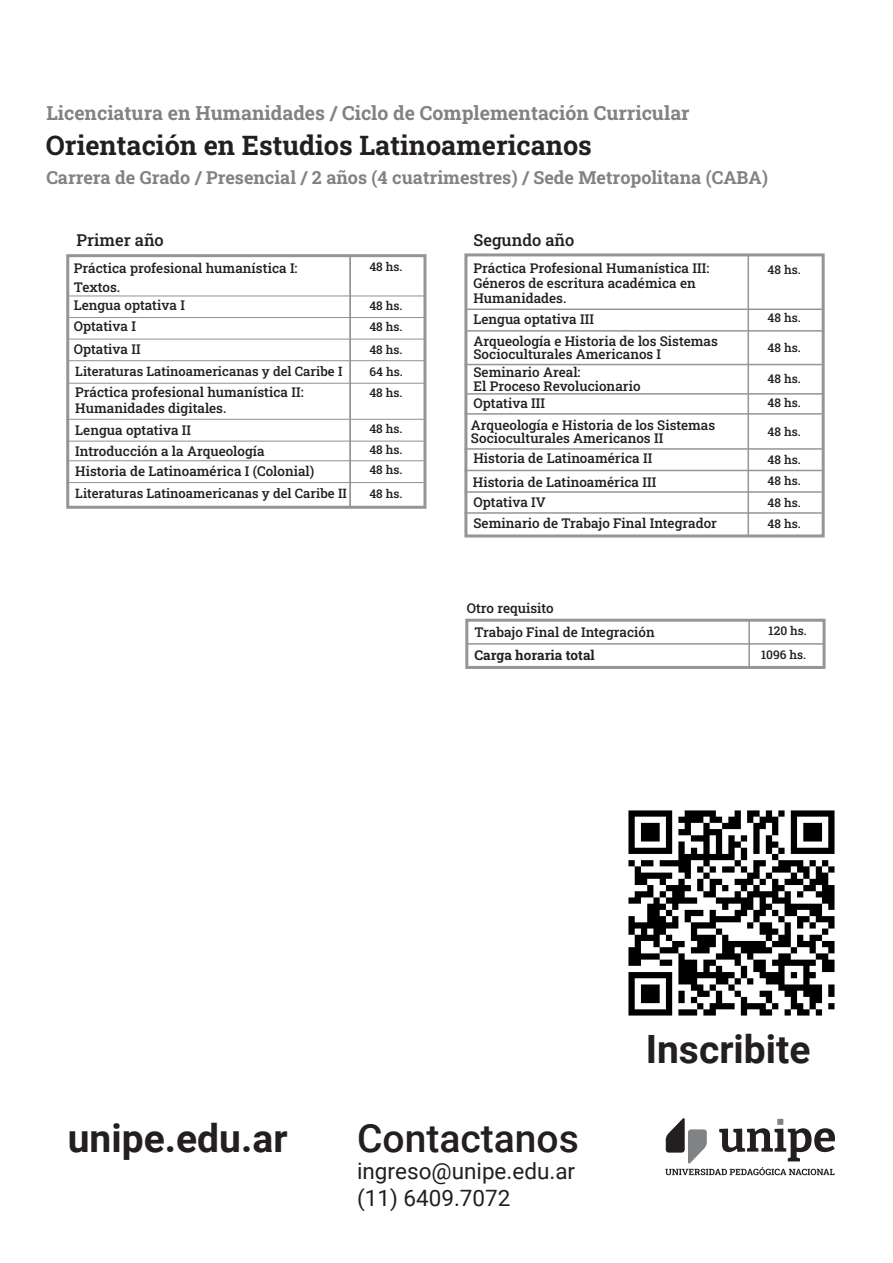
<style>
.page{position:relative;width:893px;height:1263px;background:#fff}
.page>*{position:absolute;margin:0;border:0;box-sizing:border-box;transform-origin:0 0}
.t1{font:700 39px "Roboto";color:#231f20}
.t2{font:500 39px "Roboto";color:#231f20}
.t3{font:700 27px "Roboto Slab";color:#231f20}
.t4{font:22.5px/27px "Roboto";color:#231f20}
.t5{font:700 19.5px "Roboto Slab";color:#808285}
.t6{font:700 18px "Roboto Slab";color:#808285}
.t7{font:500 16.5px "Roboto Slab";color:#231f20}
.t8{font:500 13.5px/13.5px "Roboto Slab";color:#231f20}
.t9{font:700 13.5px "Roboto Slab";color:#231f20}
.t10{font:500 13.05px "Roboto Slab";color:#231f20}
.t11{font:500 12px/20.5px "Roboto Slab";color:#231f20}
</style>
<div class="page">
<hr style="left:69px;top:295px;width:357px;height:1px;background:#939598">
<hr style="left:68px;top:317px;width:357px;height:1px;background:#939598">
<hr style="left:68px;top:339px;width:357px;height:1px;background:#939598">
<hr style="left:68px;top:360px;width:357px;height:1px;background:#939598">
<hr style="left:68px;top:383px;width:357px;height:1px;background:#939598">
<hr style="left:66px;top:419px;width:358px;height:1px;background:#939598">
<hr style="left:66px;top:441px;width:358px;height:1px;background:#939598">
<hr style="left:66px;top:460px;width:358px;height:1px;background:#939598">
<hr style="left:66px;top:482px;width:358px;height:1px;background:#939598">
<hr style="left:349px;top:256px;width:2px;height:251px;background:#939598">
<div style="left:66px;top:254px;width:360px;height:255px;border:3px solid #939598"></div>
<svg style="left:665px;top:1118px;width:170px;height:57px"></svg>
<hr style="left:466px;top:308px;width:357px;height:2px;background:#939598">
<hr style="left:466px;top:330px;width:357px;height:2px;background:#939598">
<hr style="left:465px;top:364px;width:357px;height:1px;background:#939598">
<hr style="left:466px;top:393px;width:357px;height:2px;background:#939598">
<hr style="left:465px;top:413px;width:357px;height:2px;background:#939598">
<hr style="left:465px;top:448px;width:357px;height:2px;background:#939598">
<hr style="left:465px;top:470px;width:357px;height:1px;background:#939598">
<hr style="left:465px;top:491px;width:357px;height:2px;background:#939598">
<hr style="left:465px;top:512px;width:357px;height:2px;background:#939598">
<hr style="left:747px;top:255px;width:2px;height:281px;background:#939598">
<div style="left:464px;top:253px;width:361px;height:284px;border:3px solid #939598"></div>
<hr style="left:467px;top:643px;width:357px;height:2px;background:#939598">
<hr style="left:748px;top:621px;width:2px;height:47px;background:#939598">
<div style="left:465px;top:619px;width:360px;height:50px;border:3px solid #939598"></div>
<img style="left:628px;top:810px;width:207px;height:206px">
<h3 class="t5" style="left:46px;top:100px;width:645px">Licenciatura en Humanidades / Ciclo de Complementación Curricular</h3>
<h2 class="t3" style="left:46px;top:127px;width:547px">Orientación en Estudios Latinoamericanos</h2>
<h3 class="t6" style="left:46px;top:165px;width:723px">Carrera de Grado / Presencial / 2 años (4 cuatrimestres) / Sede Metropolitana (CABA)</h3>
<p class="t7" style="left:77px;top:229px;width:89px">Primer año</p>
<p class="t7" style="left:473px;top:229px;width:102px">Segundo año</p>
<p class="t8" style="left:74px;top:258px;width:225px;line-height:18.8px">Práctica profesional humanística I:<br>Textos.<br>Lengua optativa I</p>
<p class="t8" style="left:74px;top:315px;width:68px;line-height:22.4px">Optativa I<br>Optativa II</p>
<p class="t10" style="left:75px;top:362px;width:269px">Literaturas Latinoamericanas y del Caribe I</p>
<p class="t8" style="left:75px;top:383px;width:230px;line-height:16.5px">Práctica profesional humanística II:<br>Humanidades digitales.</p>
<p class="t8" style="left:75px;top:419px;width:241px;line-height:20.9px">Lengua optativa II<br>Introducción a la Arqueología<br>Historia de Latinoamérica I (Colonial)</p>
<p class="t10" style="left:75px;top:484px;width:273px">Literaturas Latinoamericanas y del Caribe II</p>
<p class="t11" style="left:369px;top:257px;width:35px">48 hs.</p>
<p class="t11" style="left:369px;top:295px;width:35px">48 hs.<br>48 hs.</p>
<p class="t11" style="left:369px;top:339px;width:35px">48 hs.</p>
<p class="t11" style="left:369px;top:382px;width:35px">48 hs.</p>
<p class="t11" style="left:369px;top:418px;width:35px;text-align:justify">48 hs.<br>48 hs.<br>48 hs.</p>
<p class="t11" style="left:369px;top:483px;width:35px">48 hs.</p>
<p class="t11" style="left:369px;top:361px;width:35px">64 hs.</p>
<p class="t8" style="left:473px;top:261px;width:237px;line-height:15px">Práctica Profesional Humanística III:<br>Géneros de escritura académica en<br>Humanidades.</p>
<p class="t8" style="left:473px;top:312px;width:122px">Lengua optativa III</p>
<p class="t8" style="left:473px;top:365px;width:169px">Seminario Areal:<br>El Proceso Revolucionario</p>
<p class="t8" style="left:473px;top:334px;width:246px">Arqueología e Historia de los Sistemas<br>Socioculturales Americanos I</p>
<p class="t8" style="left:473px;top:396px;width:73px">Optativa III</p>
<p class="t8" style="left:471px;top:418px;width:246px">Arqueología e Historia de los Sistemas<br>Socioculturales Americanos II</p>
<p class="t8" style="left:473px;top:446px;width:185px;line-height:23.2px">Historia de Latinoamérica II<br>Historia de Latinoamérica III</p>
<p class="t8" style="left:473px;top:495px;width:74px">Optativa IV</p>
<p class="t8" style="left:473px;top:516px;width:245px">Seminario de Trabajo Final Integrador</p>
<p class="t8" style="left:474px;top:596px;width:182px;line-height:23.7px;text-indent:-8px">Otro requisito<br>Trabajo Final de Integración</p>
<p class="t9" style="left:474px;top:646px;width:122px">Carga horaria total</p>
<p class="t11" style="left:768px;top:259px;width:35px">48 hs.</p>
<p class="t11" style="left:768px;top:307px;width:35px">48 hs.</p>
<p class="t11" style="left:768px;top:337px;width:35px">48 hs.</p>
<p class="t11" style="left:768px;top:366px;width:35px;line-height:24.2px">48 hs.<br>48 hs.</p>
<p class="t11" style="left:768px;top:421px;width:35px">48 hs.</p>
<p class="t11" style="left:768px;top:450px;width:35px;line-height:20.1px">48 hs.<br>48 hs.</p>
<p class="t11" style="left:768px;top:492px;width:35px">48 hs.<br>48 hs.</p>
<p class="t11" style="left:761px;top:619px;width:47px;line-height:23.4px;text-align:right">120 hs.<br>1096 hs.</p>
<h1 class="t1" style="left:68px;top:1110px;width:221px">unipe.edu.ar</h1>
<h1 class="t2" style="left:357px;top:1110px;width:223px">Contactanos</h1>
<h3 class="t4" style="left:357px;top:1156px;width:220px">ingreso@unipe.edu.ar (11) 6409.7072</h3>
<h1 class="t1" style="left:646px;top:1021px;width:166px">Inscribite</h1>
</div>
